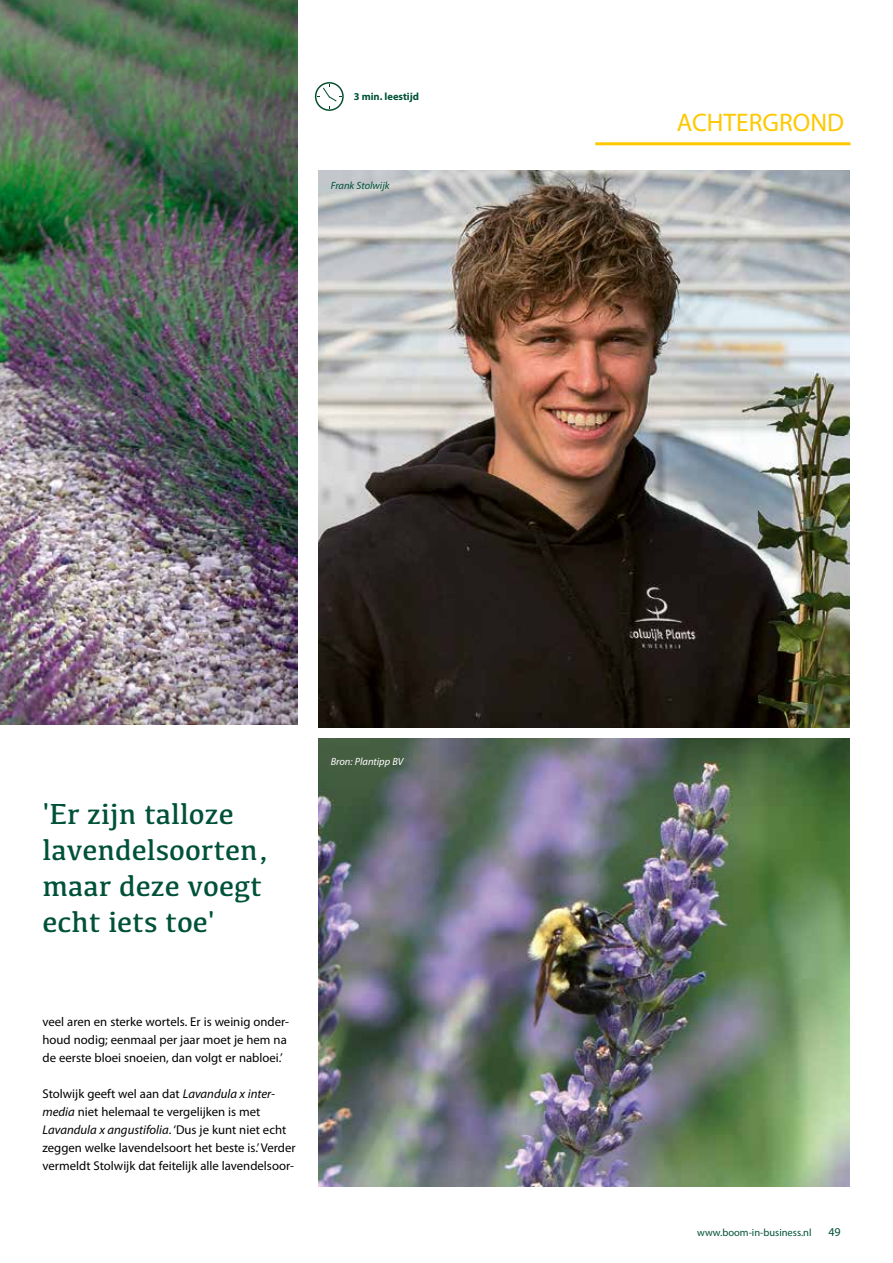
<style>
.page{position:relative;width:893px;height:1263px;background:#fff}
.page>*{position:absolute;margin:0;border:0;box-sizing:border-box;transform-origin:0 0}
.t1{font:30px/36px "Kefa";color:#005139}
.t2{font:25.5px "Myriad Pro";color:#fec800}
.t3{font:12.75px/18px "Myriad Pro";color:#000}
.t4{font:12px "Myriad Pro";color:#005139}
.t5{font:10.5px "Myriad Pro";color:#005139}
.t6{font:italic 10.5px "Myriad Pro";color:#fff}
.t7{font:700 10.5px "Myriad Pro";color:#005139}
.t8{font:italic 10.5px "Myriad Pro";color:#005139}
.s1{font-style:italic}
</style>
<div class="page">
<hr style="left:595px;top:142px;width:255px;height:3px;background:#fec800">
<img style="left:0;top:0;width:298px;height:724px">
<svg style="left:315px;top:82px;width:29px;height:29px"></svg>
<img style="left:319px;top:739px;width:530px;height:447px">
<img style="left:319px;top:170px;width:530px;height:558px">
<p class="t7" style="left:354px;top:90px;width:67px">3 min. leestijd</p>
<p class="t8" style="left:331px;top:179px;width:60px">Frank Stolwijk</p>
<h1 class="t1" style="left:43px;top:795px;width:228px">'Er zijn talloze lavendelsoorten, maar deze voegt echt iets toe'</h1>
<p class="t3" style="left:43px;top:1013px;width:248px">veel aren en sterke wortels. Er is weinig onder&shy;houd nodig; eenmaal per jaar moet je hem na de eerste bloei snoeien, dan volgt er nabloei.’</p>
<p class="t3" style="left:43px;top:1085px;width:255px">Stolwijk geeft wel aan dat <span class="s1">Lavandula x inter&shy;media</span> niet helemaal te vergelijken is met <span class="s1">Lavandula x angustifolia</span>. ‘Dus je kunt niet echt zeggen welke lavendelsoort het beste is.’ Verder vermeldt Stolwijk dat feitelijk alle lavendelsoor-</p>
<p class="t6" style="left:331px;top:755px;width:74px">Bron: Plantipp BV</p>
<h2 class="t2" style="left:677px;top:107px;width:169px">ACHTERGROND</h2>
<p class="t5" style="left:697px;top:1226px;width:116px">www.boom-in-business.nl</p>
<p class="t4" style="left:828px;top:1224px;width:14px">49</p>
</div>
